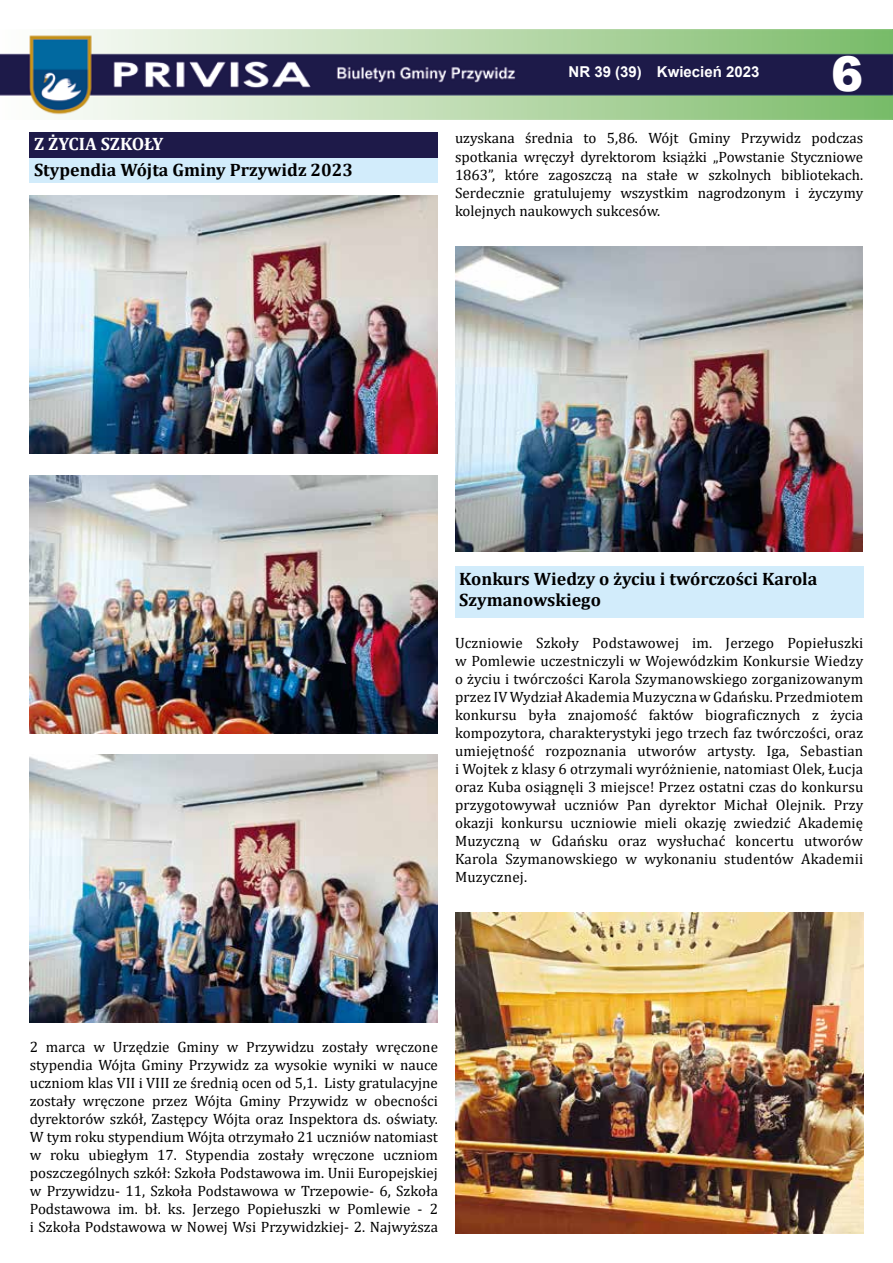
<style>
.page{position:relative;width:893px;height:1263px;background:#fff}
.page>*{position:absolute;margin:0;border:0;box-sizing:border-box;transform-origin:0 0}
.t1{font:900 48px "Arial";color:#fff}
.t2{font:700 18px/21px "Cambria";color:#000}
.t3{font:700 18px "Cambria";color:#fff}
.t4{font:15px/18px "Cambria";color:#000;text-align:justify}
.t5{font:700 15px "Arial";color:#fff}
</style>
<div class="page">
<img style="left:0;top:30px;width:893px;height:89px">
<img style="left:455px;top:912px;width:408px;height:321px">
<div style="left:455px;top:566px;width:408px;height:51px;background:#d2ecfb"></div>
<img style="left:30px;top:755px;width:408px;height:267px">
<img style="left:30px;top:476px;width:408px;height:258px">
<img style="left:456px;top:247px;width:406px;height:304px">
<div style="left:30px;top:157px;width:408px;height:26px;background:#d2ecfb"></div>
<div style="left:30px;top:132px;width:408px;height:25px;background:#1e1a49"></div>
<img style="left:30px;top:196px;width:408px;height:258px">
<p class="t5" style="left:568px;top:61px;width:192px">NR 39 (39) Kwiecień 2023</p>
<h1 class="t1" style="left:831px;top:39px;width:34px">6</h1>
<p class="t3" style="left:34px;top:131px;width:131px">Z ŻYCIA SZKOŁY</p>
<p class="t4" style="left:455px;top:129px;width:410px">uzyskana średnia to 5,86. Wójt Gminy Przywidz podczas spotkania wręczył dyrektorom książki „Powstanie Styczniowe 1863”, które zagoszczą na stałe w szkolnych bibliotekach.<br>Serdecznie gratulujemy wszystkim nagrodzonym i życzymy kolejnych naukowych sukcesów.</p>
<p class="t2" style="left:34px;top:158px;width:321px">Stypendia Wójta Gminy Przywidz 2023</p>
<p class="t2" style="left:459px;top:567px;width:360px">Konkurs Wiedzy o życiu i twórczości Karola<br>Szymanowskiego</p>
<p class="t4" style="left:455px;top:634px;width:410px">Uczniowie Szkoły Podstawowej im. Jerzego Popiełuszki w Pomlewie uczestniczyli w Wojewódzkim Konkursie Wiedzy o życiu i twórczości Karola Szymanowskiego zorganizowanym przez IV Wydział Akademia Muzyczna wGdańsku. Przedmiotem konkursu była znajomość faktów biograficznych z życia kompozytora, charakterystyki jego trzech faz twórczości, oraz umiejętność rozpoznania utworów artysty. Iga, Sebastian i Wojtek z klasy 6 otrzymali wyróżnienie, natomiast Olek, Łucja oraz Kuba osiągnęli 3 miejsce! Przez ostatni czas do konkursu przygotowywał uczniów Pan dyrektor Michał Olejnik. Przy okazji konkursu uczniowie mieli okazję zwiedzić Akademię Muzyczną w Gdańsku oraz wysłuchać koncertu utworów Karola Szymanowskiego w wykonaniu studentów Akademii Muzycznej.</p>
<p class="t4" style="left:30px;top:1038px;width:410px">2 marca w Urzędzie Gminy w Przywidzu zostały wręczone stypendia Wójta Gminy Przywidz za wysokie wyniki w nauce uczniom klas VII i VIII ze średnią ocen od 5,1. Listy gratulacyjne zostały wręczone przez Wójta Gminy Przywidz w obecności dyrektorów szkół, Zastępcy Wójta oraz Inspektora ds. oświaty.<br>W tym roku stypendium Wójta otrzymało 21 uczniów natomiast w roku ubiegłym 17. Stypendia zostały wręczone uczniom poszczególnych szkół: Szkoła Podstawowa im. Unii Europejskiej w Przywidzu- 11, Szkoła Podstawowa w Trzepowie- 6, Szkoła Podstawowa im. bł. ks. Jerzego Popiełuszki w Pomlewie - 2 i Szkoła Podstawowa w Nowej Wsi Przywidzkiej- 2. Najwyższa</p>
</div>
